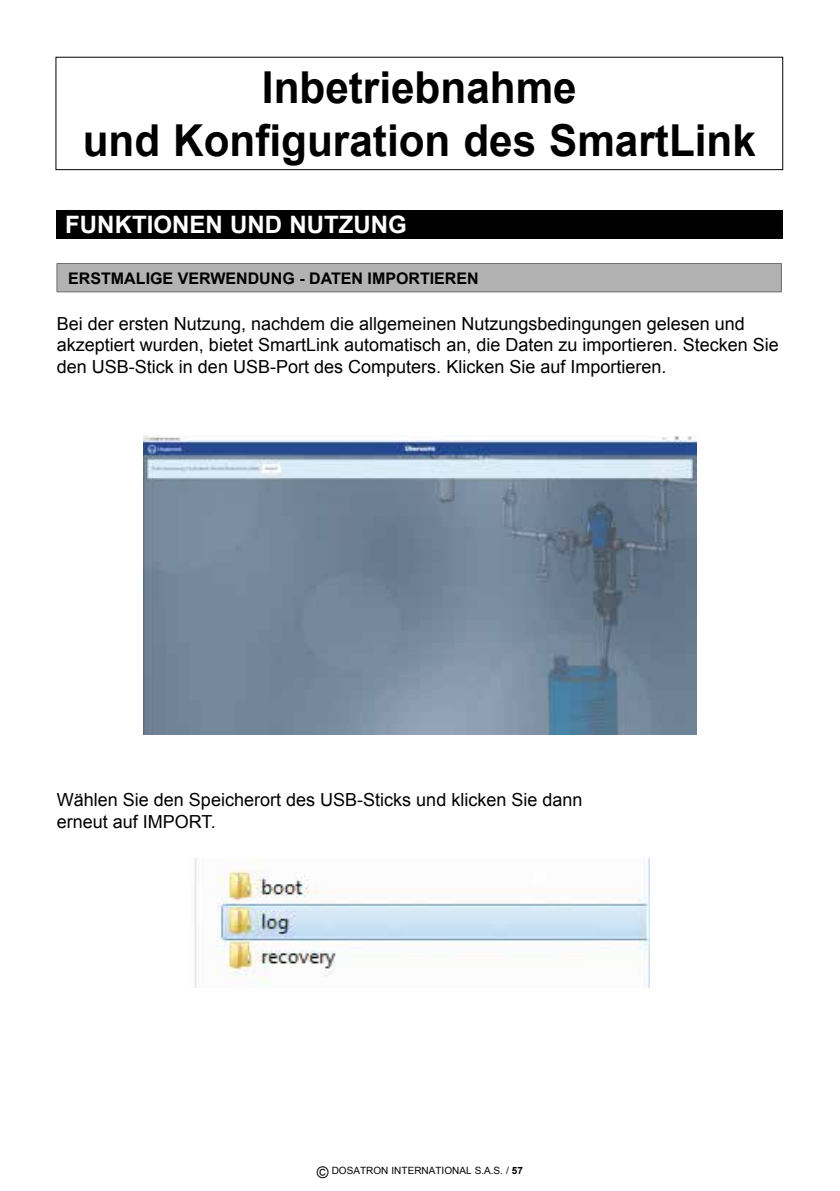
<style>
.page{position:relative;width:840px;height:1191px;background:#fff}
.page>*{position:absolute;margin:0;border:0;box-sizing:border-box;transform-origin:0 0}
.t1{font:700 44px/52.8px "Arial";color:#000;text-align:center;scale:.96 1}
.t2{font:700 24px "Arial";color:#fff}
.t3{font:18px/21.6px "Arial";color:#000}
.t4{font:700 16px "Arial";color:#000}
.t5{font:10px "Arial";color:#000}
.s1{font-size:16px}
.s2{font-weight:700}
</style>
<div class="page">
<img style="left:194px;top:858px;width:454px;height:129px">
<div style="left:55px;top:57px;width:727px;height:113px;border:1px solid #000"></div>
<div style="left:57px;top:210px;width:725px;height:28px;background:#000"></div>
<div style="left:57px;top:263px;width:724px;height:29px;background:#b3b2b2"></div>
<hr style="left:57px;top:263px;width:724px;height:1px;background:#706f6f">
<svg style="left:57px;top:264px;width:1px;height:27px"></svg>
<hr style="left:57px;top:291px;width:724px;height:1px;background:#706f6f">
<img style="left:144px;top:436px;width:551px;height:298px">
<h1 class="t1" style="left:83px;top:63px;width:702px">Inbetriebnahme<br>und Konfiguration des SmartLink</h1>
<h2 class="t2" style="left:65px;top:208px;width:343px">FUNKTIONEN UND NUTZUNG</h2>
<p class="t4" style="left:68px;top:267px;width:412px">ERSTMALIGE VERWENDUNG - DATEN IMPORTIEREN</p>
<p class="t3" style="left:57px;top:312px;width:723px">Bei der ersten Nutzung, nachdem die allgemeinen Nutzungsbedingungen gelesen und akzeptiert wurden, bietet SmartLink automatisch an, die Daten zu importieren. Stecken Sie den USB-Stick in den USB-Port des Computers. Klicken Sie auf Importieren.</p>
<p class="t3" style="left:57px;top:789px;width:527px">Wählen Sie den Speicherort des USB-Sticks und klicken Sie dann erneut auf IMPORT.</p>
<p class="t5" style="left:317px;top:1164px;width:207px"><span class="s1">©</span> DOSATRON INTERNATIONAL S.A.S. / <span class="s2">57</span></p>
</div>
